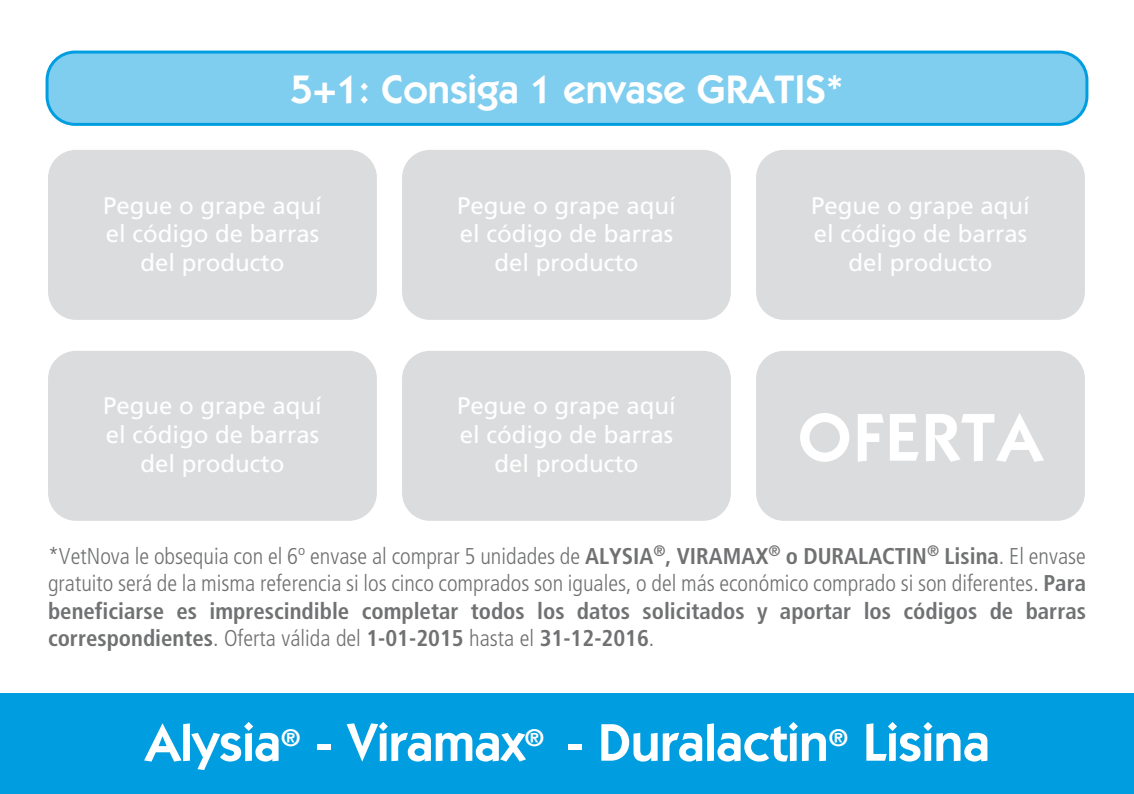
<style>
.page{position:relative;width:1134px;height:794px;background:#fff}
.page>*{position:absolute;margin:0;border:0;box-sizing:border-box;transform-origin:0 0}
.t1{font:600 68px "Itc Kabel";letter-spacing:.03em;color:#fff}
.t2{font:600 53.2px "Itc Kabel";color:#fff}
.t3{font:600 40px "Itc Kabel";color:#fff}
.t4{font:24px/28.8px "Frutiger";color:#fff;text-align:center}
.t5{font:300 condensed 22.8px/27.2px "Frutiger";color:#707172;text-align:justify}
.s1{font-weight:700}
</style>
<div class="page">
<div style="left:0;top:693px;width:1134px;height:101px;background:#009ee0"></div>
<div style="left:47px;top:52px;width:1040px;height:72px;background:#80ceef;border-radius:28px"></div>
<div style="left:46px;top:51px;width:1042px;height:75px;border:3px solid #009ee0;border-radius:28px"></div>
<div style="left:48px;top:150px;width:329px;height:170px;background:#dbdcdd;border-radius:28px"></div>
<div style="left:402px;top:150px;width:329px;height:170px;background:#dbdcdd;border-radius:28px"></div>
<div style="left:402px;top:351px;width:329px;height:170px;background:#dbdcdd;border-radius:28px"></div>
<div style="left:756px;top:150px;width:329px;height:170px;background:#dbdcdd;border-radius:28px"></div>
<div style="left:48px;top:351px;width:329px;height:170px;background:#dbdcdd;border-radius:28px"></div>
<div style="left:756px;top:351px;width:329px;height:170px;background:#dbdcdd;border-radius:28px"></div>
<h3 class="t3" style="left:290px;top:66px;width:555px">5+1: Consiga 1 envase GRATIS*</h3>
<p class="t4" style="left:103px;top:191px;width:220px">Pegue o grape aquí el código de barras del producto</p>
<p class="t4" style="left:457px;top:191px;width:220px">Pegue o grape aquí el código de barras del producto</p>
<p class="t4" style="left:103px;top:392px;width:220px">Pegue o grape aquí el código de barras del producto</p>
<p class="t4" style="left:457px;top:392px;width:220px">Pegue o grape aquí el código de barras del producto</p>
<p class="t4" style="left:811px;top:191px;width:220px">Pegue o grape aquí el código de barras del producto</p>
<h1 class="t1" style="left:798px;top:397px;width:246px">OFERTA</h1>
<p class="t5" style="left:48px;top:543px;width:1039px">*VetNova le obsequia con el 6º envase al comprar 5 unidades de <span class="s1">ALYSIA</span><sup>®</sup><span class="s1">, VIRAMAX</span><sup>®</sup> <span class="s1">o DURALACTIN</span><sup>®</sup> <span class="s1">Lisina</span>. El envase gratuito será de la misma referencia si los cinco comprados son iguales, o del más económico comprado si son diferentes. <span class="s1">Para beneficiarse es imprescindible completar todos los datos solicitados y aportar los códigos de barras correspondientes</span>. Oferta válida del <span class="s1">1-01-2015</span> hasta el <span class="s1">31-12-2016</span>.</p>
<h2 class="t2" style="left:145px;top:711px;width:846px">Alysia<sup>®</sup> - Viramax<sup>®</sup> - Duralactin<sup>®</sup> Lisina</h2>
</div>
